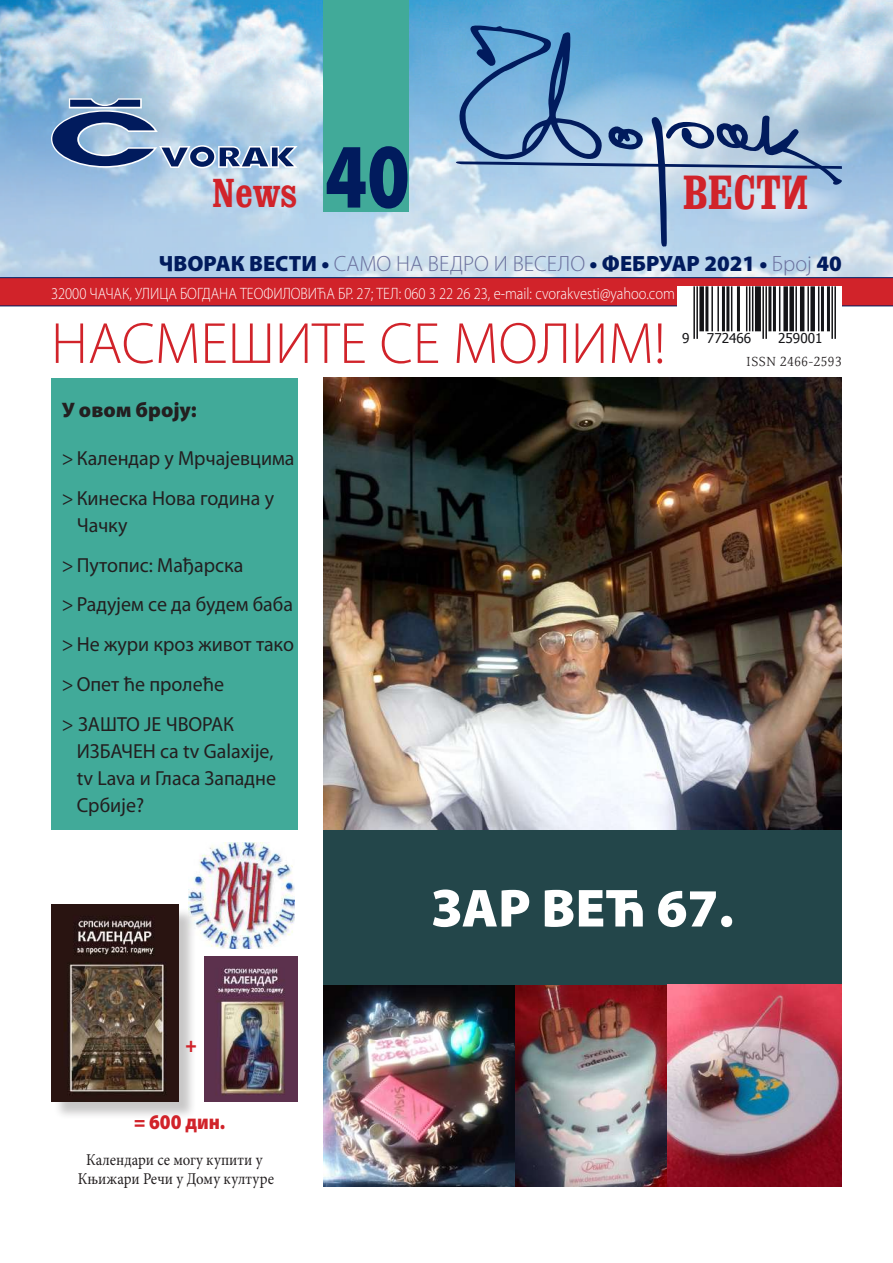
<style>
.page{position:relative;width:893px;height:1263px;background:#fff}
.page>*{position:absolute;margin:0;border:0;box-sizing:border-box;transform-origin:0 0}
.t1{font:900 92.85px "Myriad Pro";color:#011b5d;scale:.8 1}
.t2{font:300 58.5px "Myriad Pro";color:#d1232a}
.t3{font:900 54px "Myriad Pro";color:#fff}
.t4{font:700 condensed 48.6px "Clarendon";color:#d1232a}
.t5{font:700 condensed 40.95px "Clarendon";color:#d1232a}
.t6{font:900 22.2px "Myriad Pro";color:#011b5d}
.t7{font:900 21px "Myriad Pro";color:#231f20}
.t8{font:900 21px "Myriad Pro";color:#d1232a;scale:.9 1}
.t9{font:20.4px/39.8px "Myriad Pro";color:#231f20}
.t10{font:300 16.5px "Myriad Pro";color:#fff;scale:.88 1}
.t11{font:16.5px/19.8px "Minion Pro";color:#231f20;text-align:center;scale:.9 1}
.t12{font:13.5px "Tahoma";color:#151518}
.t13{font:300 13.5px "Resavska S";color:#231f20}
.s1{font-weight:300;color:#696f9c}
</style>
<div class="page">
<div style="left:323px;top:377px;width:519px;height:809px;background:#23464a"></div>
<img style="left:188px;top:842px;width:106px;height:106px">
<div style="left:51px;top:378px;width:247px;height:451px;background:#41aa99"></div>
<div style="left:0;top:278px;width:893px;height:28px;background:#d1232a"></div>
<img style="left:0;top:0;width:893px;height:277px">
<hr style="left:0;top:277px;width:893px;height:1px;background:#011b5d">
<hr style="left:0;top:306px;width:893px;height:1px;background:#011b5d">
<div style="left:677px;top:286px;width:165px;height:65px;background:#fff"></div>
<svg style="left:693px;top:286px;width:143px;height:53px"></svg>
<svg style="left:49px;top:97px;width:252px;height:74px"></svg>
<svg style="left:458px;top:25px;width:385px;height:224px"></svg>
<div style="left:323px;top:0;width:85px;height:211px;background:#41aa99"></div>
<div style="left:53px;top:907px;width:150px;height:219px;background:#231f20;opacity:.25"></div>
<img style="left:51px;top:905px;width:127px;height:196px">
<img style="left:323px;top:377px;width:519px;height:452px">
<img style="left:204px;top:957px;width:94px;height:144px">
<img style="left:323px;top:985px;width:519px;height:201px">
<svg style="left:452px;top:70px;width:396px;height:154px"></svg>
<h3 class="t5" style="left:212px;top:167px;width:87px">News</h3>
<h1 class="t1" style="left:325px;top:124px;width:108px">40</h1>
<h3 class="t4" style="left:683px;top:163px;width:100px">BECT</h3>
<p class="t6" style="left:159px;top:251px;width:685px">ЧВОРАК ВЕСТИ • <span class="s1">САМО НА ВЕДРО И ВЕСЕЛО</span> • ФЕБРУАР 2021 • <span class="s1">Број</span> 40</p>
<p class="t10" style="left:51px;top:283px;width:711px">32000 ЧАЧАК, УЛИЦА БОГДАНА ТЕОФИЛОВИЋА БР. 27; ТЕЛ: 060 3 22 26 23, е-mail: cvorakvesti@yahoo.com</p>
<p class="t12" style="left:682px;top:329px;width:9px">9</p>
<p class="t12" style="left:707px;top:329px;width:46px">772466</p>
<p class="t12" style="left:778px;top:329px;width:46px">259001</p>
<h2 class="t2" style="left:51px;top:308px;width:616px">НАСМЕШИТЕ СЕ МОЛИМ!</h2>
<p class="t13" style="left:746px;top:354px;width:98px">ISSN 2466-2593</p>
<p class="t7" style="left:62px;top:398px;width:136px">У овом броју:</p>
<p class="t9" style="left:62px;top:438px;width:234px">&gt;Календар у Мрчајевцима &gt;Кинеска Нова година у</p>
<p class="t9" style="left:62px;top:505px;width:234px;text-indent:15px">Чачку<br>&gt;Путопис: Мађарска &gt;Радујем се да будем баба &gt;Не жури кроз живот тако &gt;Опет ће пролеће<br>&gt; ЗАШТО ЈЕ ЧВОРАК</p>
<p class="t9" style="left:77px;top:737px;width:201px;line-height:27px">ИЗБАЧЕН са tv Galaxije, tv Lava и Гласа Западне<br>Србије?</p>
<p class="t8" style="left:185px;top:1033px;width:14px">+</p>
<p class="t8" style="left:134px;top:1110px;width:103px">= 600 дин.</p>
<p class="t11" style="left:78px;top:1149px;width:219px">Календари се могу купити у<br>Књижари Речи у Дому културе</p>
<h3 class="t3" style="left:431px;top:878px;width:304px">ЗАР ВЕЋ 67.</h3>
</div>
